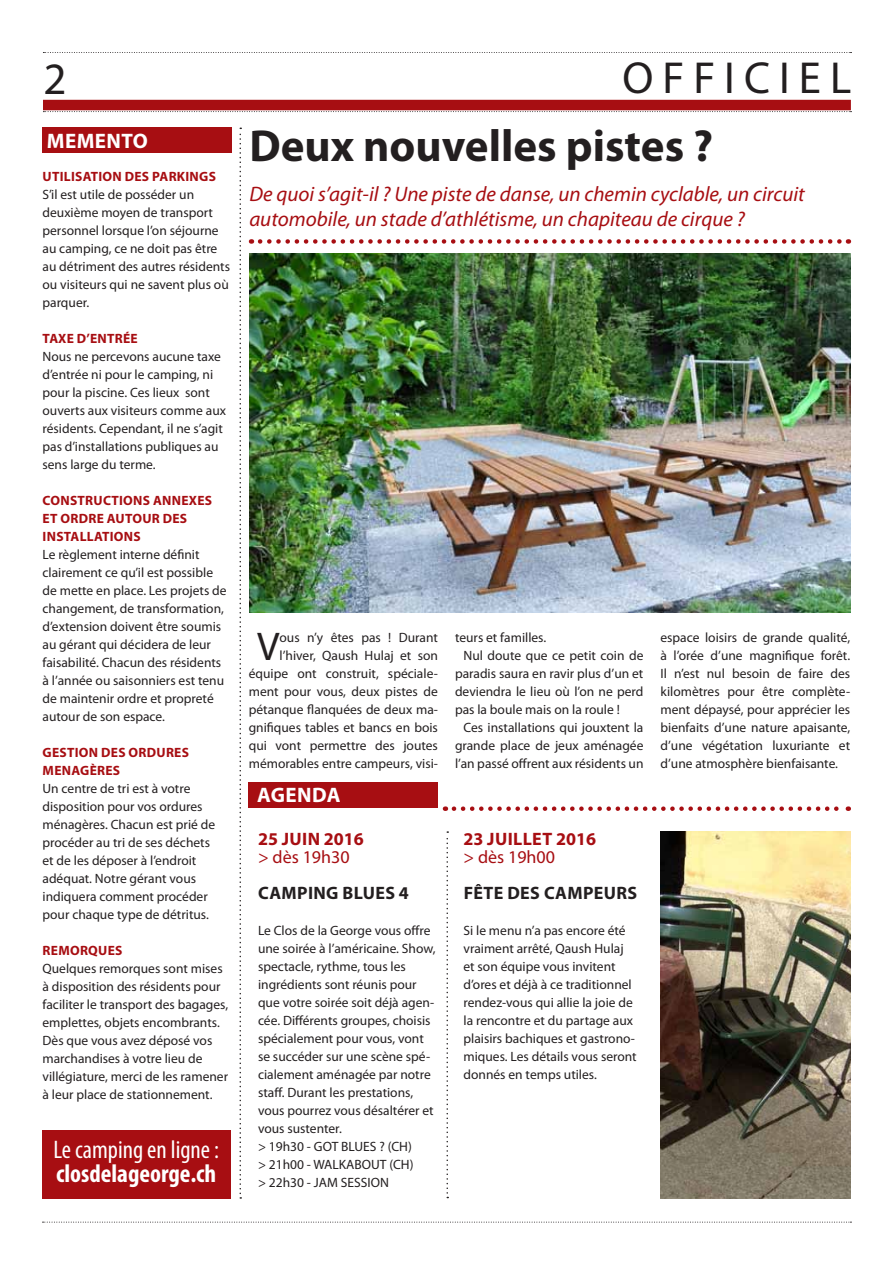
<style>
.page{position:relative;width:893px;height:1263px;background:#fff}
.page>*{position:absolute;margin:0;border:0;box-sizing:border-box;transform-origin:0 0}
.t1{font:700 45px "Myriad Pro";color:#231f20}
.t2{font:45px "Myriad Pro";letter-spacing:.2em;color:#231f20}
.t3{font:40.2px "Myriad Pro";color:#231f20}
.t4{font:condensed 25.5px "Myriad Pro";color:#fff}
.t5{font:700 condensed 25.5px "Myriad Pro";color:#fff}
.t6{font:italic 21px/25.2px "Myriad Pro";color:#a70e12}
.t7{font:700 21px "Myriad Pro";color:#fff}
.t8{font:700 18px "Myriad Pro";letter-spacing:.02em;color:#231f20}
.t9{font:700 18px "Myriad Pro";color:#a70e12}
.t10{font:18px "Myriad Pro";color:#a70e12}
.t11{font:13.5px/18px "Myriad Pro";color:#231f20}
.t12{font:700 13.5px/18px "Myriad Pro";letter-spacing:.02em;color:#a70e12}
</style>
<div class="page">
<div style="left:43px;top:100px;width:808px;height:10px;background:#a70e12"></div>
<svg style="left:43px;top:52px;width:808px;height:1px"></svg>
<svg style="left:43px;top:1222px;width:808px;height:1px"></svg>
<svg style="left:43px;top:111px;width:808px;height:1px"></svg>
<svg style="left:260px;top:239px;width:589px;height:5px"></svg>
<svg style="left:239px;top:128px;width:2px;height:1071px"></svg>
<div style="left:248px;top:782px;width:190px;height:26px;background:#a70e12"></div>
<svg style="left:454px;top:806px;width:395px;height:5px"></svg>
<div style="left:43px;top:128px;width:189px;height:25px;background:#a70e12"></div>
<div style="left:42px;top:1130px;width:188px;height:68px;background:#a70e12"></div>
<img style="left:250px;top:253px;width:600px;height:359px">
<img style="left:660px;top:831px;width:191px;height:367px">
<svg style="left:446px;top:831px;width:2px;height:367px"></svg>
<h1 class="t2" style="left:43px;top:51px;width:25px">2</h1>
<h1 class="t2" style="left:622px;top:51px;width:230px">OFFICIEL</h1>
<h1 class="t1" style="left:249px;top:117px;width:465px">DEUX NOUVELLES PISTES ?</h1>
<h3 class="t6" style="left:249px;top:181px;width:557px">De quoi s’agit-il ? Une piste de danse, un chemin cyclable, un circuit automobile, un stade d’athlétisme, un chapiteau de cirque ?</h3>
<h3 class="t7" style="left:47px;top:127px;width:16px">MEMEN</h3>
<h3 class="t7" style="left:122px;top:127px;width:28px">TO</h3>
<p class="t12" style="left:43px;top:167px;width:91px">UTILISATION DES</p>
<p class="t12" style="left:152px;top:167px;width:64px">PARKINGS</p>
<p class="t11" style="left:43px;top:186px;width:189px">S’il est utile de posséder un deuxième moyen de transport personnel lorsque l’on séjourne au camping, ce ne doit pas être au détriment des autres résidents ou visiteurs qui ne savent plus où parquer.</p>
<p class="t12" style="left:43px;top:329px;width:95px">TAXE D’ENTRÉE</p>
<p class="t11" style="left:43px;top:347px;width:185px">Nous ne percevons aucune taxe d’entrée ni pour le camping, ni pour la piscine. Ces lieux sont ouverts aux visiteurs comme aux résidents. Cependant, il ne s’agit pas d’installations publiques au sens large du terme.</p>
<p class="t12" style="left:43px;top:491px;width:171px">CONSTRUCTIONS ANNEXES<br>ET ORDRE AUTOUR DES<br>INSTALLATIONS</p>
<p class="t11" style="left:43px;top:545px;width:186px">Le règlement interne définit clairement ce qu’il est possible de mette en place. Les projets de changement, de transformation, d’extension doivent être soumis au gérant qui décidera de leur faisabilité. Chacun des résidents à l’année ou saisonniers est tenu de maintenir ordre et propreté autour de son espace.</p>
<p class="t12" style="left:43px;top:743px;width:148px">GESTION DES ORDURES<br>MENAGÈRES</p>
<p class="t11" style="left:43px;top:779px;width:174px">Un centre de tri est à votre disposition pour vos ordures ménagères. Chacun est prié de procéder au tri de ses déchets et de les déposer à l’endroit adéquat. Notre gérant vous indiquera comment procéder pour chaque type de détritus.</p>
<p class="t12" style="left:43px;top:941px;width:81px">REMORQUES</p>
<p class="t11" style="left:43px;top:959px;width:187px">Quelques remorques sont mises à disposition des résidents pour faciliter le transport des bagages, emplettes, objets encombrants.<br>Dès que vous avez déposé vos marchandises à votre lieu de villégiature, merci de les ramener à leur place de stationnement.</p>
<p class="t11" style="left:455px;top:628px;width:93px">teurs et familles.</p>
<p class="t11" style="left:463px;top:646px;width:181px">Nul doute que ce petit coin de</p>
<p class="t11" style="left:455px;top:664px;width:190px">paradis saura en ravir plus d’un et</p>
<p class="t11" style="left:455px;top:682px;width:190px">deviendra le lieu où l’on ne perd</p>
<p class="t11" style="left:455px;top:700px;width:166px">pas la boule mais on la roule !</p>
<p class="t11" style="left:463px;top:718px;width:181px">Ces installations qui jouxtent la</p>
<p class="t11" style="left:455px;top:736px;width:190px">grande place de jeux aménagée</p>
<p class="t11" style="left:455px;top:754px;width:190px">l’an passé offrent aux résidents un</p>
<p class="t11" style="left:660px;top:628px;width:191px;text-align:justify">espace loisirs de grande qualité, à l’orée d’une magnifique forêt.<br>Il n’est nul besoin de faire des kilomètres pour être complète&shy;ment dépaysé, pour apprécier les bienfaits d’une nature apaisante, d’une végétation luxuriante et d’une atmosphère bienfaisante.</p>
<p class="t11" style="left:249px;top:628px;width:191px;text-align:right">ous n’y êtes pas ! Durant l’hiver, Qaush Hulaj et son équipe ont construit, spéciale&shy;ment pour vous, deux pistes de pétanque flanquées de deux ma&shy;gnifiques tables et bancs en bois qui vont permettre des joutes mémorables entre campeurs, visi-</p>
<h2 class="t3" style="left:257px;top:621px;width:24px">V</h2>
<h3 class="t7" style="left:257px;top:782px;width:43px">AGENDA</h3>
<h3 class="t9" style="left:258px;top:827px;width:107px">25 JUIN 2016</h3>
<h3 class="t10" style="left:258px;top:846px;width:93px">&gt; dès 19h30</h3>
<h3 class="t8" style="left:258px;top:881px;width:25px">CAMP</h3>
<h3 class="t8" style="left:308px;top:881px;width:66px">ING BLUES</h3>
<h3 class="t8" style="left:399px;top:881px;width:11px">4</h3>
<p class="t11" style="left:258px;top:921px;width:179px">Le Clos de la George vous offre une soirée à l’américaine. Show, spectacle, rythme, tous les ingrédients sont réunis pour que votre soirée soit déjà agen&shy;cée. Différents groupes, choisis spécialement pour vous, vont se succéder sur une scène spé&shy;cialement aménagée par notre staff. Durant les prestations, vous pourrez vous désaltérer et vous sustenter.<br>&gt; 19h30 - GOT BLUES ? (CH)<br>&gt; 21h00 - WALKABOUT (CH)<br>&gt; 22h30 - JAM SESSION</p>
<h3 class="t9" style="left:463px;top:827px;width:134px">23 JUILLET 2016</h3>
<h3 class="t10" style="left:463px;top:846px;width:93px">&gt; dès 19h00</h3>
<h3 class="t8" style="left:464px;top:881px;width:55px">FÊTE DES</h3>
<h3 class="t8" style="left:544px;top:881px;width:13px">CAMPEU</h3>
<h3 class="t8" style="left:616px;top:881px;width:20px">RS</h3>
<p class="t11" style="left:463px;top:921px;width:175px">Si le menu n’a pas encore été vraiment arrêté, Qaush Hulaj et son équipe vous invitent d’ores et déjà à ce traditionnel rendez-vous qui allie la joie de la rencontre et du partage aux plaisirs bachiques et gastrono&shy;miques. Les détails vous seront donnés en temps utiles.</p>
<h3 class="t4" style="left:53px;top:1134px;width:167px">Le camping en ligne :</h3>
<h3 class="t5" style="left:56px;top:1157px;width:161px">closdelageorge.ch</h3>
</div>
